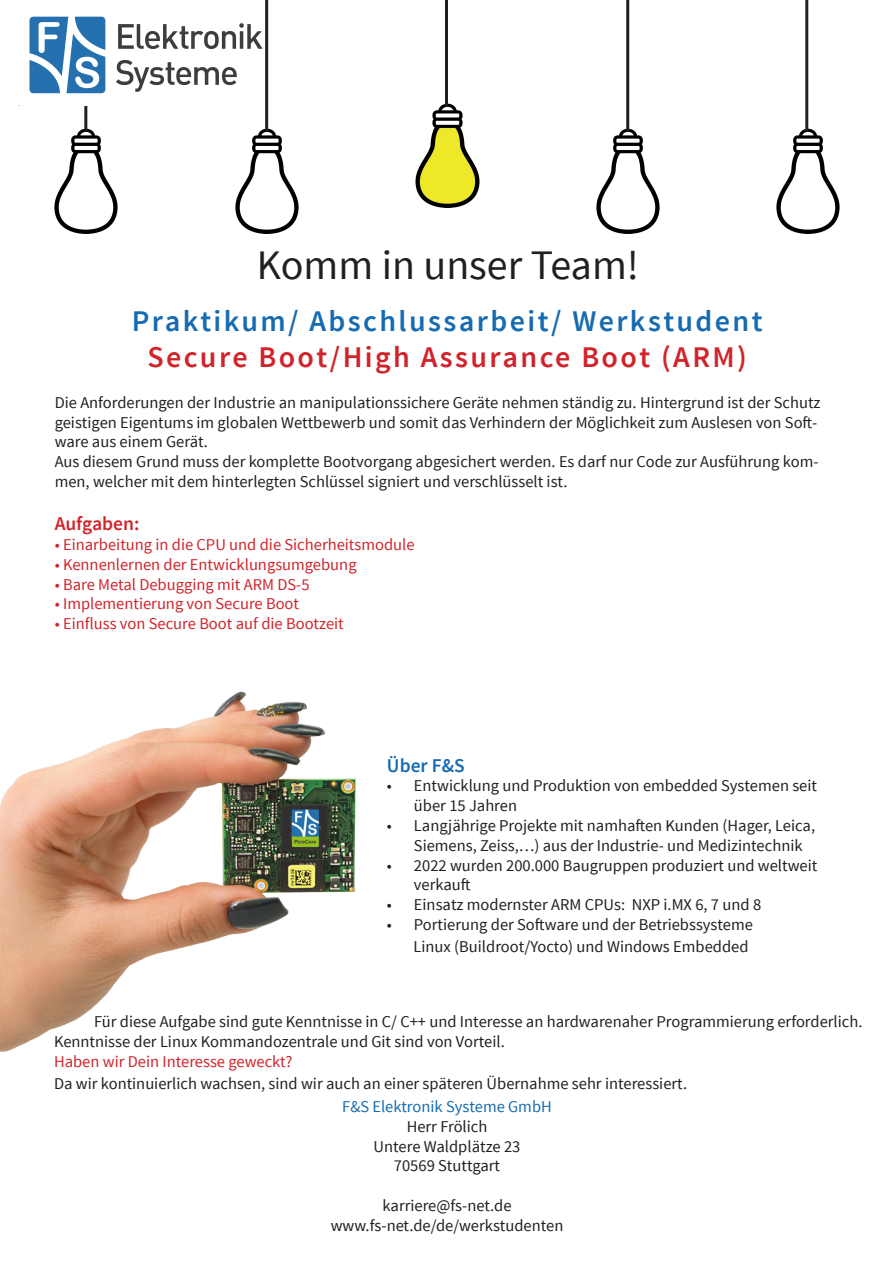
<style>
.page{position:relative;width:893px;height:1263px;background:#fff}
.page>*{position:absolute;margin:0;border:0;box-sizing:border-box;transform-origin:0 0}
.t1{font:42px "Source Sans Pro";color:#231f20}
.t2{font:600 30px "Source Sans Pro";letter-spacing:.08em;color:#166bb1}
.t3{font:600 30px "Source Sans Pro";letter-spacing:.08em;color:#d1232a}
.t4{font:600 19.5px "Source Sans Pro";color:#d1232a}
.t5{font:600 19.5px "Source Sans Pro";color:#166bb1}
.t6{font:16.5px/19.8px "Source Sans Pro";color:#231f20}
.t7{font:16.5px "Source Sans Pro";color:#d1232a}
.t8{font:16.5px "Source Sans Pro";color:#166bb1}
</style>
<div class="page">
<img style="left:55px;top:128px;width:63px;height:105px">
<img style="left:777px;top:128px;width:63px;height:105px">
<img style="left:235px;top:128px;width:63px;height:105px">
<img style="left:596px;top:128px;width:63px;height:105px">
<img style="left:415px;top:103px;width:65px;height:105px">
<hr style="left:84px;top:22px;width:3px;height:109px;background:#231f20">
<hr style="left:265px;top:0;width:3px;height:131px;background:#231f20">
<hr style="left:445px;top:0;width:3px;height:106px;background:#231f20">
<hr style="left:626px;top:0;width:3px;height:131px;background:#231f20">
<hr style="left:805px;top:0;width:3px;height:131px;background:#231f20">
<img style="left:0;top:691px;width:355px;height:360px">
<img style="left:19px;top:16px;width:244px;height:90px">
<p class="t1" style="left:257px;top:239px;width:384px">Komm in unser Team!</p>
<p class="t2" style="left:132px;top:302px;width:632px">Praktikum/ Abschlussarbeit/ Werkstudent</p>
<p class="t3" style="left:147px;top:338px;width:601px">Secure Boot/High Assurance Boot (ARM)</p>
<p class="t6" style="left:55px;top:393px;width:767px">Die Anforderungen der Industrie an manipulationssichere Geräte nehmen ständig zu. Hintergrund ist der Schutz geistigen Eigentums im globalen Wettbewerb und somit das Verhindern der Möglichkeit zum Auslesen von Soft&shy;ware aus einem Gerät.</p>
<p class="t6" style="left:55px;top:452px;width:765px">Aus diesem Grund muss der komplette Bootvorgang abgesichert werden. Es darf nur Code zur Ausführung kom&shy;men, welcher mit dem hinterlegten Schlüssel signiert und verschlüsselt ist.</p>
<p class="t4" style="left:55px;top:511px;width:86px">Aufgaben:</p>
<p class="t7" style="left:55px;top:534px;width:361px">• Einarbeitung in die CPU und die Sicherheitsmodule</p>
<p class="t7" style="left:55px;top:554px;width:303px">• Kennenlernen der Entwicklungsumgebung</p>
<p class="t7" style="left:55px;top:574px;width:256px">• Bare Metal Debugging mit ARM DS-5</p>
<p class="t7" style="left:55px;top:594px;width:246px">• Implementierung von Secure Boot</p>
<p class="t7" style="left:55px;top:614px;width:291px">• Einfluss von Secure Boot auf die Bootzeit</p>
<p class="t5" style="left:387px;top:753px;width:79px">Über F&amp;S</p>
<p class="t6" style="left:414px;top:776px;width:405px;text-indent:-27px">• Entwicklung und Produktion von embedded Systemen seit über 15 Jahren</p>
<p class="t6" style="left:414px;top:816px;width:403px;text-indent:-27px">• Langjährige Projekte mit namhaften Kunden (Hager, Leica,<br>Siemens, Zeiss,…) aus der Industrie- und Medizintechnik</p>
<p class="t6" style="left:414px;top:855px;width:405px;text-indent:-27px">• 2022 wurden 200.000 Baugruppen produziert und weltweit verkauft</p>
<p class="t6" style="left:387px;top:895px;width:376px">• Einsatz modernster ARM CPUs: NXP i.MX 6, 7 und 8</p>
<p class="t6" style="left:387px;top:915px;width:368px">• Portierung der Software und der Betriebssysteme</p>
<p class="t6" style="left:414px;top:936px;width:336px">Linux (Buildroot/Yocto) und Windows Embedded</p>
<p class="t6" style="left:94px;top:1012px;width:770px">Für diese Aufgabe sind gute Kenntnisse in C/ C++ und Interesse an hardwarenaher Programmierung erforderlich.</p>
<p class="t6" style="left:54px;top:1032px;width:452px">Kenntnisse der Linux Kommandozentrale und Git sind von Vorteil.</p>
<p class="t7" style="left:54px;top:1051px;width:240px">Haben wir Dein Interesse geweckt?</p>
<p class="t6" style="left:54px;top:1073px;width:635px">Da wir kontinuierlich wachsen, sind wir auch an einer späteren Übernahme sehr interessiert.</p>
<p class="t8" style="left:342px;top:1096px;width:211px">F&amp;S Elektronik Systeme GmbH</p>
<p class="t6" style="left:407px;top:1117px;width:82px">Herr Frölich</p>
<p class="t6" style="left:374px;top:1136px;width:148px">Untere Waldplätze 23</p>
<p class="t6" style="left:394px;top:1156px;width:108px">70569 Stuttgart</p>
<p class="t6" style="left:383px;top:1196px;width:130px">karriere@fs-net.de</p>
<p class="t6" style="left:331px;top:1216px;width:234px">www.fs-net.de/de/werkstudenten</p>
</div>
